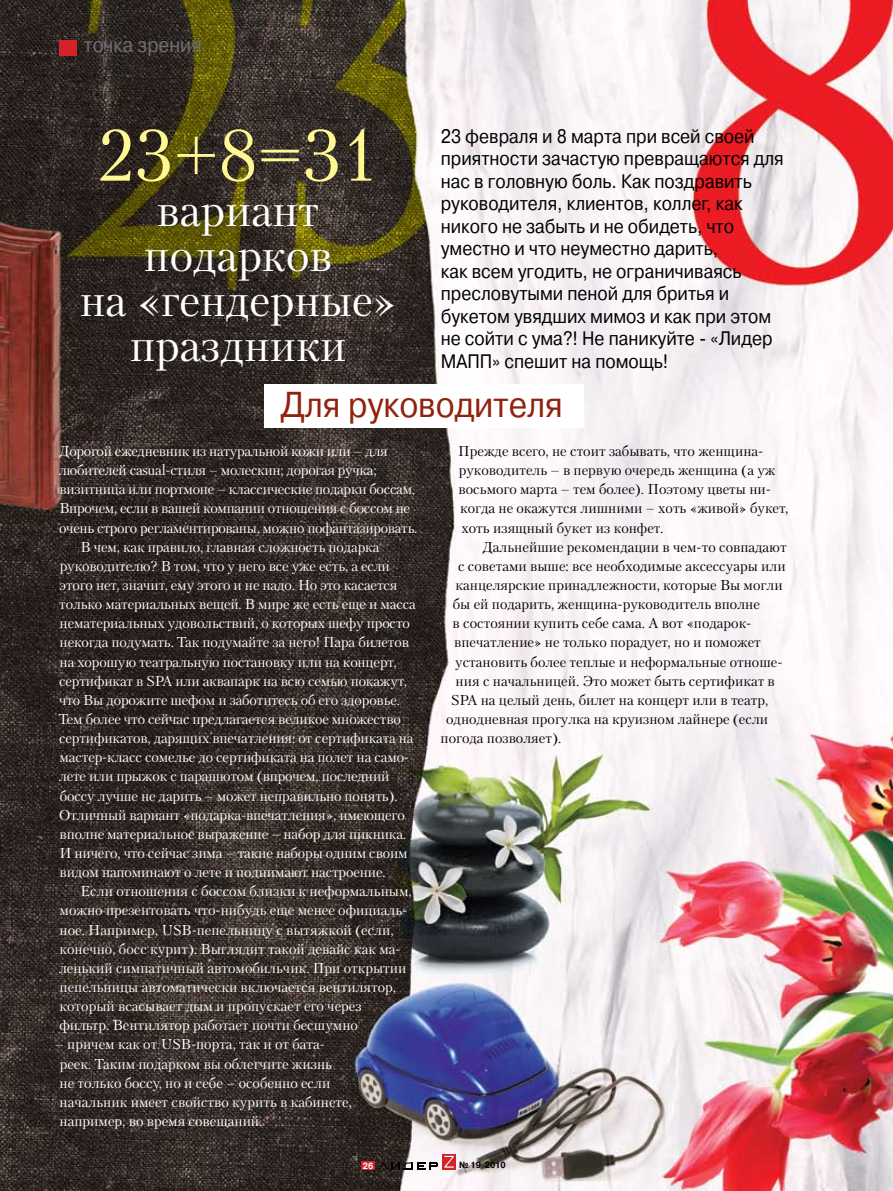
<style>
.page{position:relative;width:893px;height:1191px;background:#fff}
.page>*{position:absolute;margin:0;border:0;box-sizing:border-box;transform-origin:0 0}
.t1{font:72px "Petersburg C";color:#fff791}
.t2{font:45px/45px "Petersburg C";color:#fff;text-align:center}
.t3{font:36px "Pragmatica C";color:#91220e;scale:.9 1}
.t4{font:21px "Pragmatica C";color:#6d6f71;scale:.9 1}
.t5{font:19.5px/22.5px "Pragmatica C";color:#000;scale:.9 1}
.t6{font:14.25px/19.2px "Petersburg C";letter-spacing:-.01em;color:#fff}
.t7{font:14.25px/19.2px "Petersburg C";color:#000}
.t8{font:700 9px "Pragmatica C";color:#000;scale:.9 1}
.t9{font:700 9px "Pragmatica C";color:#fff;scale:.9 1}
</style>
<div class="page">
<img style="left:0;top:0;width:893px;height:1191px">
<div style="left:264px;top:384px;width:320px;height:44px;background:#fff"></div>
<svg style="left:379px;top:1162px;width:59px;height:7px"></svg>
<div style="left:362px;top:1161px;width:13px;height:8px;background:#d2232a"></div>
<svg style="left:442px;top:1153px;width:14px;height:16px"></svg>
<svg style="left:444px;top:1155px;width:10px;height:12px"></svg>
<div style="left:60px;top:40px;width:17px;height:16px;background:#d2232a"></div>
<h3 class="t4" style="left:84px;top:34px;width:132px">точка зрения</h3>
<h1 class="t1" style="left:97px;top:113px;width:283px">23+8=31</h1>
<h2 class="t2" style="left:80px;top:187px;width:318px">вариант подарков<br>на «гендерные» праздники</h2>
<h3 class="t3" style="left:281px;top:385px;width:315px">Для руководителя</h3>
<p class="t5" style="left:441px;top:125px;width:383px">23 февраля и 8 марта при всей своей приятности зачастую превращаются для нас в головную боль. Как поздравить руководителя, клиентов, коллег, как никого не забыть и не обидеть, что уместно и что неуместно дарить,<br>как всем угодить, не ограничиваясь пресловутыми пеной для бритья и букетом увядших мимоз и как при этом не сойти с ума?! Не паникуйте - «Лидер МАПП» спешит на помощь!</p>
<p class="t6" style="left:59px;top:441px;width:330px">Дорогой ежедневник из натуральной кожи или – для</p>
<p class="t6" style="left:59px;top:460px;width:319px">любителей casual-стиля – молескин; дорогая ручка;</p>
<p class="t6" style="left:60px;top:479px;width:357px">визитница или портмоне – классические подарки боссам.</p>
<p class="t6" style="left:59px;top:498px;width:352px">Впрочем, если в вашей компании отношения с боссом не</p>
<p class="t6" style="left:59px;top:518px;width:360px">очень строго регламентированы, можно пофантазировать.</p>
<p class="t6" style="left:81px;top:537px;width:300px">В чем, как правило, главная сложность подарка</p>
<p class="t6" style="left:60px;top:556px;width:332px">руководителю? В том, что у него все уже есть, а если</p>
<p class="t6" style="left:60px;top:575px;width:339px">этого нет, значит, ему этого и не надо. Но это касается</p>
<p class="t6" style="left:59px;top:594px;width:358px">только материальных вещей. В мире же есть еще и масса</p>
<p class="t6" style="left:60px;top:613px;width:352px">нематериальных удовольствий, о которых шефу просто</p>
<p class="t6" style="left:60px;top:632px;width:351px">некогда подумать. Так подумайте за него! Пара билетов</p>
<p class="t6" style="left:60px;top:652px;width:339px">на хорошую театральную постановку или на концерт,</p>
<p class="t6" style="left:59px;top:671px;width:349px">сертификат в SPA или аквапарк на всю семью покажут,</p>
<p class="t6" style="left:59px;top:690px;width:343px">что Вы дорожите шефом и заботитесь об его здоровье.</p>
<p class="t6" style="left:59px;top:709px;width:344px">Тем более что сейчас предлагается великое множество</p>
<p class="t6" style="left:59px;top:728px;width:356px">сертификатов, дарящих впечатления: от сертификата на</p>
<p class="t6" style="left:60px;top:747px;width:351px">мастер-класс сомелье до сертификата на полет на само-</p>
<p class="t6" style="left:59px;top:766px;width:332px">лете или прыжок с парашютом (впрочем, последний</p>
<p class="t6" style="left:60px;top:786px;width:339px">боссу лучше не дарить – может неправильно понять).</p>
<p class="t6" style="left:59px;top:805px;width:347px">Отличный вариант «подарка-впечатления», имеющего</p>
<p class="t6" style="left:60px;top:824px;width:348px">вполне материальное выражение – набор для пикника.</p>
<p class="t6" style="left:59px;top:843px;width:350px">И ничего, что сейчас зима – такие наборы одним своим</p>
<p class="t6" style="left:60px;top:862px;width:327px">видом напоминают о лете и поднимают настроение.</p>
<p class="t6" style="left:81px;top:881px;width:333px">Если отношения с боссом близки к неформальным,</p>
<p class="t6" style="left:60px;top:900px;width:349px">можно презентовать что-нибудь еще менее официаль-</p>
<p class="t6" style="left:60px;top:920px;width:336px">ное. Например, USB-пепельницу с вытяжкой (если,</p>
<p class="t6" style="left:60px;top:939px;width:343px">конечно, босс курит). Выглядит такой девайс как ма-</p>
<p class="t6" style="left:59px;top:958px;width:349px">ленький симпатичный автомобильчик. При открытии</p>
<p class="t6" style="left:60px;top:977px;width:338px">пепельницы автоматически включается вентилятор,</p>
<p class="t6" style="left:60px;top:996px;width:303px">который всасывает дым и пропускает его через</p>
<p class="t6" style="left:59px;top:1015px;width:300px">фильтр. Вентилятор работает почти бесшумно</p>
<p class="t6" style="left:60px;top:1034px;width:294px;text-indent:-5px">– причем как от USB-порта, так и от бата&shy;реек. Таким подарком вы облегчите жизнь<br>не только боссу, но и себе – особенно если начальник имеет свойство курить в кабинете, например, во время совещаний.</p>
<p class="t7" style="left:458px;top:441px;width:332px">Прежде всего, не стоит забывать, что женщина&shy;руководитель – в первую очередь женщина (а уж восьмого марта – тем более). Поэтому цветы ни&shy;когда не окажутся лишними – хоть «живой» букет, хоть изящный букет из конфет.</p>
<p class="t7" style="left:482px;top:537px;width:306px">Дальнейшие рекомендации в чем-то совпадают</p>
<p class="t7" style="left:458px;top:556px;width:329px">с советами выше: все необходимые аксессуары или</p>
<p class="t7" style="left:456px;top:575px;width:329px">канцелярские принадлежности, которые Вы могли</p>
<p class="t7" style="left:453px;top:594px;width:309px">бы ей подарить, женщина-руководитель вполне</p>
<p class="t7" style="left:453px;top:613px;width:300px">в состоянии купить себе сама. А вот «подарок-</p>
<p class="t7" style="left:454px;top:632px;width:308px">впечатление» не только порадует, но и поможет</p>
<p class="t7" style="left:455px;top:652px;width:329px">установить более теплые и неформальные отноше-</p>
<p class="t7" style="left:456px;top:671px;width:321px">ния с начальницей. Это может быть сертификат в</p>
<p class="t7" style="left:451px;top:690px;width:319px">SPA на целый день, билет на концерт или в театр,</p>
<p class="t7" style="left:446px;top:709px;width:324px">однодневная прогулка на круизном лайнере (если</p>
<p class="t7" style="left:441px;top:728px;width:122px">погода позволяет).</p>
<p class="t9" style="left:363px;top:1160px;width:13px">26</p>
<p class="t8" style="left:459px;top:1160px;width:53px">№ 19 2010</p>
</div>
